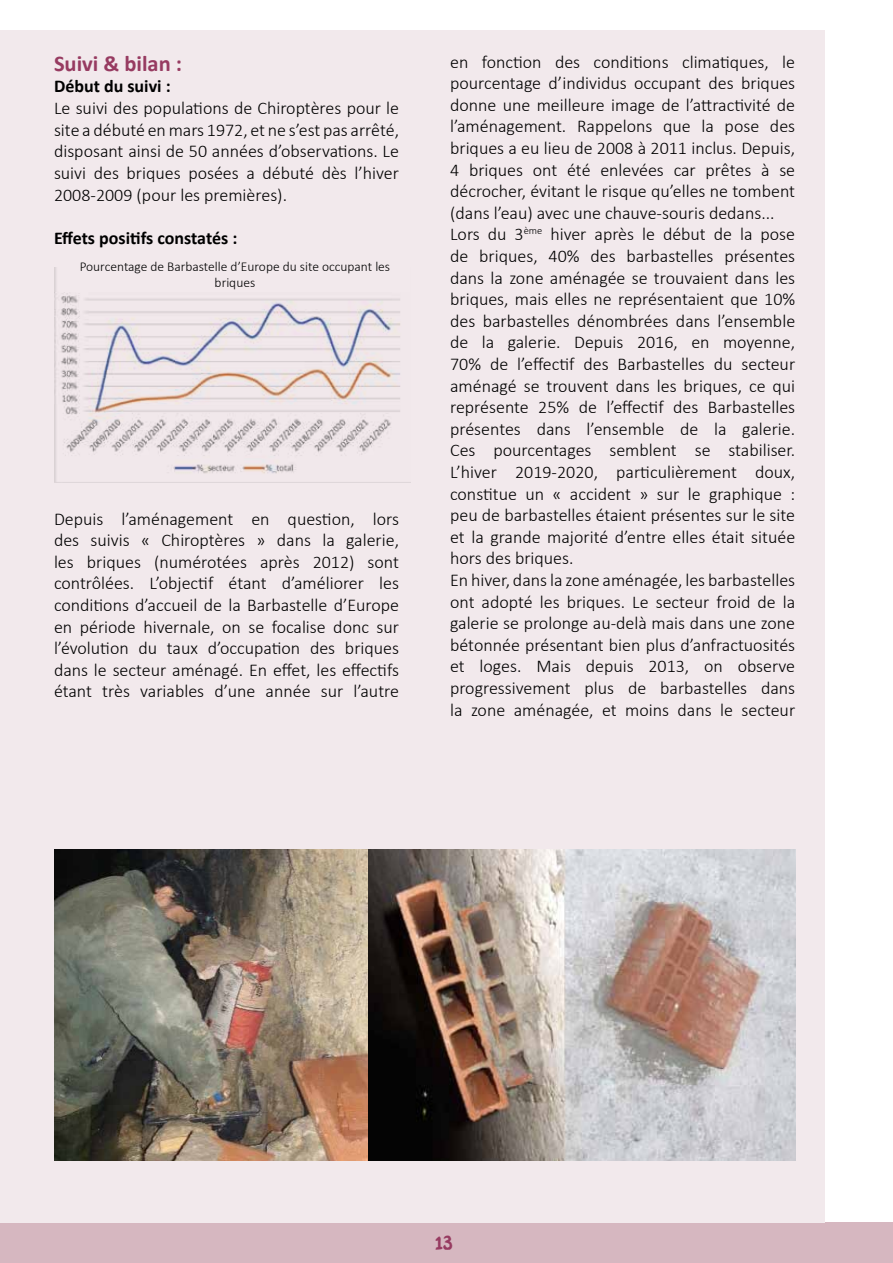
<style>
.page{position:relative;width:893px;height:1263px;background:#fff}
.page>*{position:absolute;margin:0;border:0;box-sizing:border-box;transform-origin:0 0}
.t1{font:700 22.5px "Calibri";color:#973b61}
.t2{font:300 18px/21.6px "Calibri";color:#000;text-align:justify}
.t3{font:700 18px "Calibri";color:#000}
.t4{font:18px "DK Liquid Embrace";color:#973b61}
.t5{font:300 13.5px/16.2px "Calibri";color:#000;text-align:center}
</style>
<div class="page">
<div style="left:0;top:1222px;width:893px;height:41px;background:#d6b7c0"></div>
<div style="left:0;top:30px;width:825px;height:1192px;background:#f2e9ec"></div>
<img style="left:54px;top:268px;width:356px;height:215px">
<img style="left:54px;top:849px;width:314px;height:312px">
<img style="left:368px;top:849px;width:427px;height:312px">
<div style="left:60px;top:255px;width:350px;height:37px;background:#f2e9ec"></div>
<p class="t1" style="left:54px;top:47px;width:130px">Suivi &amp; bilan :</p>
<p class="t3" style="left:54px;top:74px;width:118px">Début du suivi :</p>
<p class="t2" style="left:54px;top:97px;width:347px">Le suivi des populations de Chiroptères pour le site a débuté en mars 1972, et ne s’est pas arrêté, disposant ainsi de 50 années d’observations. Le suivi des briques posées a débuté dès l’hiver 2008-2009 (pour les premières).</p>
<p class="t3" style="left:54px;top:225px;width:185px">Effets positifs constatés :</p>
<p class="t5" style="left:80px;top:258px;width:312px">Pourcentage de Barbastelle d’Europe du site occupant les briques</p>
<p class="t2" style="left:54px;top:508px;width:347px">Depuis l’aménagement en question, lors des suivis « Chiroptères » dans la galerie, les briques (numérotées après 2012) sont contrôlées. L’objectif étant d’améliorer les conditions d’accueil de la Barbastelle d’Europe en période hivernale, on se focalise donc sur l’évolution du taux d’occupation des briques dans le secteur aménagé. En effet, les effectifs étant très variables d’une année sur l’autre</p>
<p class="t2" style="left:450px;top:51px;width:347px;text-align:left">en fonction des conditions climatiques, le pourcentage d’individus occupant des briques donne une meilleure image de l’attractivité de l’aménagement. Rappelons que la pose des briques a eu lieu de 2008 à 2011 inclus. Depuis, 4 briques ont été enlevées car prêtes à se décrocher, évitant le risque qu’elles ne tombent (dans l’eau) avec une chauve-souris dedans...<br>Lors du 3<sup>ème</sup> hiver après le début de la pose de briques, 40% des barbastelles présentes dans la zone aménagée se trouvaient dans les briques, mais elles ne représentaient que 10% des barbastelles dénombrées dans l’ensemble de la galerie. Depuis 2016, en moyenne, 70% de l’effectif des Barbastelles du secteur aménagé se trouvent dans les briques, ce qui représente 25% de l’effectif des Barbastelles présentes dans l’ensemble de la galerie.<br>Ces pourcentages semblent se stabiliser.<br>L’hiver 2019-2020, particulièrement doux, constitue un « accident » sur le graphique : peu de barbastelles étaient présentes sur le site et la grande majorité d’entre elles était située hors des briques.<br>En hiver, dans la zone aménagée, les barbastelles ont adopté les briques. Le secteur froid de la galerie se prolonge au-delà mais dans une zone bétonnée présentant bien plus d’anfractuosités et loges. Mais depuis 2013, on observe progressivement plus de barbastelles dans la zone aménagée, et moins dans le secteur</p>
<p class="t4" style="left:435px;top:1229px;width:19px">13</p>
</div>
